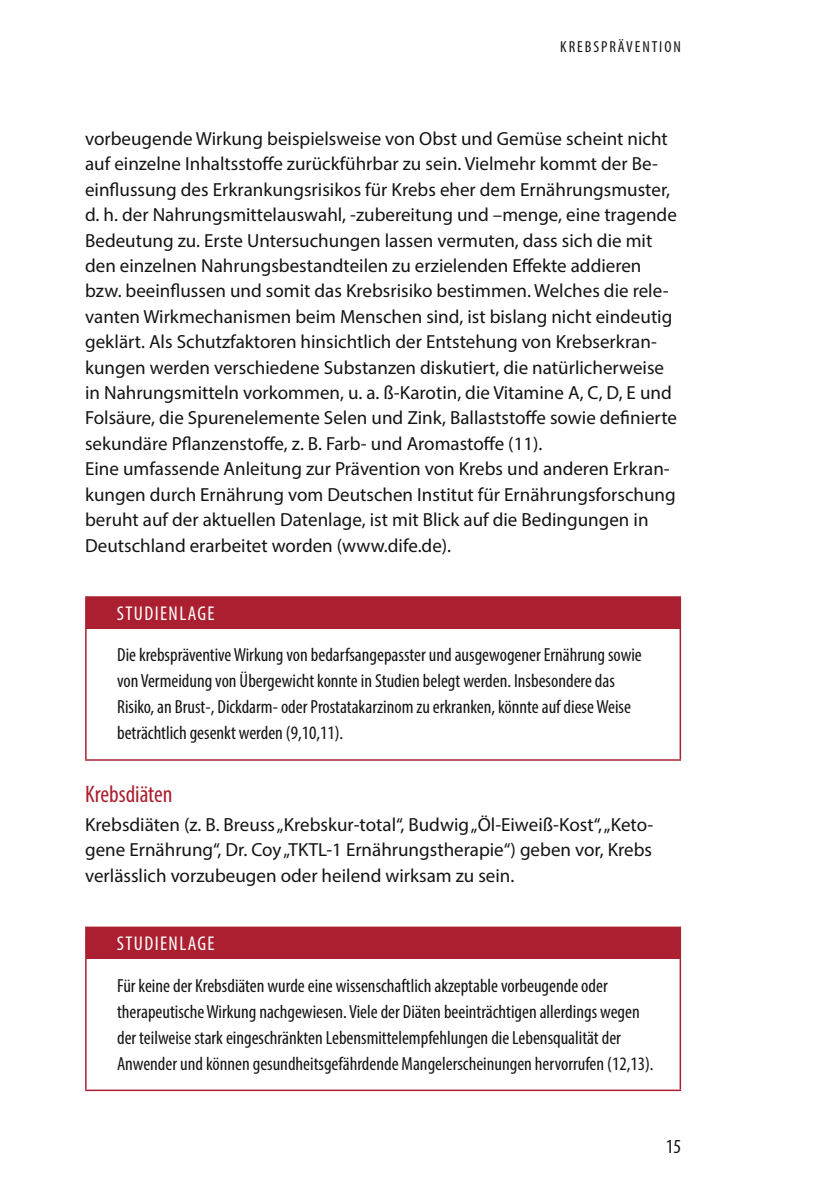
<style>
.page{position:relative;width:840px;height:1191px;background:#fff}
.page>*{position:absolute;margin:0;border:0;box-sizing:border-box;transform-origin:0 0}
.t1{font:condensed 24px "Myriad Pro";color:#ab1f30}
.t2{font:condensed 20px "Myriad Pro";letter-spacing:.07em;color:#fff}
.t3{font:condensed 20px "Myriad Pro";color:#131413}
.t4{font:19px/25.4px "Myriad Pro";color:#131413}
.t5{font:condensed 19px/26px "Myriad Pro";color:#131413}
.t6{font:condensed 16px "Myriad Pro";letter-spacing:.12em;color:#131413}
</style>
<div class="page">
<div style="left:86px;top:597px;width:594px;height:31px;background:#ab1f30"></div>
<hr style="left:85px;top:628px;width:2px;height:131px;background:#ab1f30">
<hr style="left:679px;top:628px;width:1px;height:131px;background:#ab1f30">
<hr style="left:85px;top:759px;width:595px;height:1px;background:#ab1f30">
<hr style="left:85px;top:596px;width:595px;height:2px;background:#aa2331">
<hr style="left:85px;top:598px;width:2px;height:30px;background:#aa2331">
<hr style="left:679px;top:598px;width:1px;height:30px;background:#aa2331">
<div style="left:86px;top:927px;width:594px;height:31px;background:#ab1f30"></div>
<hr style="left:85px;top:958px;width:2px;height:131px;background:#ab1f30">
<hr style="left:679px;top:958px;width:1px;height:131px;background:#ab1f30">
<hr style="left:85px;top:1089px;width:595px;height:2px;background:#ab1f30">
<hr style="left:85px;top:926px;width:595px;height:2px;background:#aa2331">
<hr style="left:85px;top:928px;width:2px;height:30px;background:#aa2331">
<hr style="left:679px;top:928px;width:1px;height:30px;background:#aa2331">
<p class="t6" style="left:560px;top:37px;width:122px">Kreb sprävention</p>
<p class="t4" style="left:85px;top:126px;width:593px">vorbeugende Wirkung beispielsweise von Obst und Gemüse scheint nicht auf einzelne Inhaltsstoffe zurückführbar zu sein. Vielmehr kommt der Be&shy;einflussung des Erkrankungsrisikos für Krebs eher dem Ernährungsmuster, d. h. der Nahrungsmittelauswahl, -zubereitung und –menge, eine tragende Bedeutung zu. Erste Untersuchungen lassen vermuten, dass sich die mit den einzelnen Nahrungsbestandteilen zu erzielenden Effekte addieren bzw. beeinflussen und somit das Krebsrisiko bestimmen. Welches die rele&shy;vanten Wirkmechanismen beim Menschen sind, ist bislang nicht eindeutig geklärt. Als Schutzfaktoren hinsichtlich der Entstehung von Krebserkran&shy;kungen werden verschiedene Substanzen diskutiert, die natürlicherweise in Nahrungsmitteln vorkommen, u. a. ß-Karotin, die Vitamine A, C, D, E und Folsäure, die Spurenelemente Selen und Zink, Ballaststoffe sowie definierte sekundäre Pflanzenstoffe, z. B. Farb- und Aromastoffe (11).<br>Eine umfassende Anleitung zur Prävention von Krebs und anderen Erkran&shy;kungen durch Ernährung vom Deutschen Institut für Ernährungsforschung beruht auf der aktuellen Datenlage, ist mit Blick auf die Bedingungen in Deutschland erarbeitet worden (www.dife.de).</p>
<p class="t2" style="left:117px;top:601px;width:99px">STUDIENLAGE</p>
<p class="t5" style="left:117px;top:642px;width:526px">Die krebspräventive Wirkung von bedarfsangepasster und ausgewogener Ernährung sowie von Vermeidung von Übergewicht konnte in Studien belegt werden. Insbesondere das Risiko, an Brust-, Dickdarm- oder Prostatakarzinom zu erkranken, könnte auf diese Weise beträchtlich gesenkt werden (9,10,11).</p>
<p class="t1" style="left:85px;top:779px;width:89px">Krebsdiäten</p>
<p class="t4" style="left:85px;top:811px;width:569px;text-align:justify">Krebsdiäten (z. B. Breuss „Krebskur-total“, Budwig „Öl-Eiweiß-Kost“, „Keto&shy;gene Ernährung“, Dr. Coy „TKTL-1 Ernährungstherapie“) geben vor, Krebs verlässlich vorzubeugen oder heilend wirksam zu sein.</p>
<p class="t2" style="left:117px;top:931px;width:99px">STUDIENLAGE</p>
<p class="t5" style="left:117px;top:972px;width:537px">Für keine der Krebsdiäten wurde eine wissenschaftlich akzeptable vorbeugende oder therapeutische Wirkung nachgewiesen. Viele der Diäten beeinträchtigen allerdings wegen der teilweise stark eingeschränkten Lebensmittelempfehlungen die Lebensqualität der Anwender und können gesundheitsgefährdende Mangelerscheinungen hervorrufen (12,13).</p>
<p class="t3" style="left:665px;top:1134px;width:17px">15</p>
</div>
